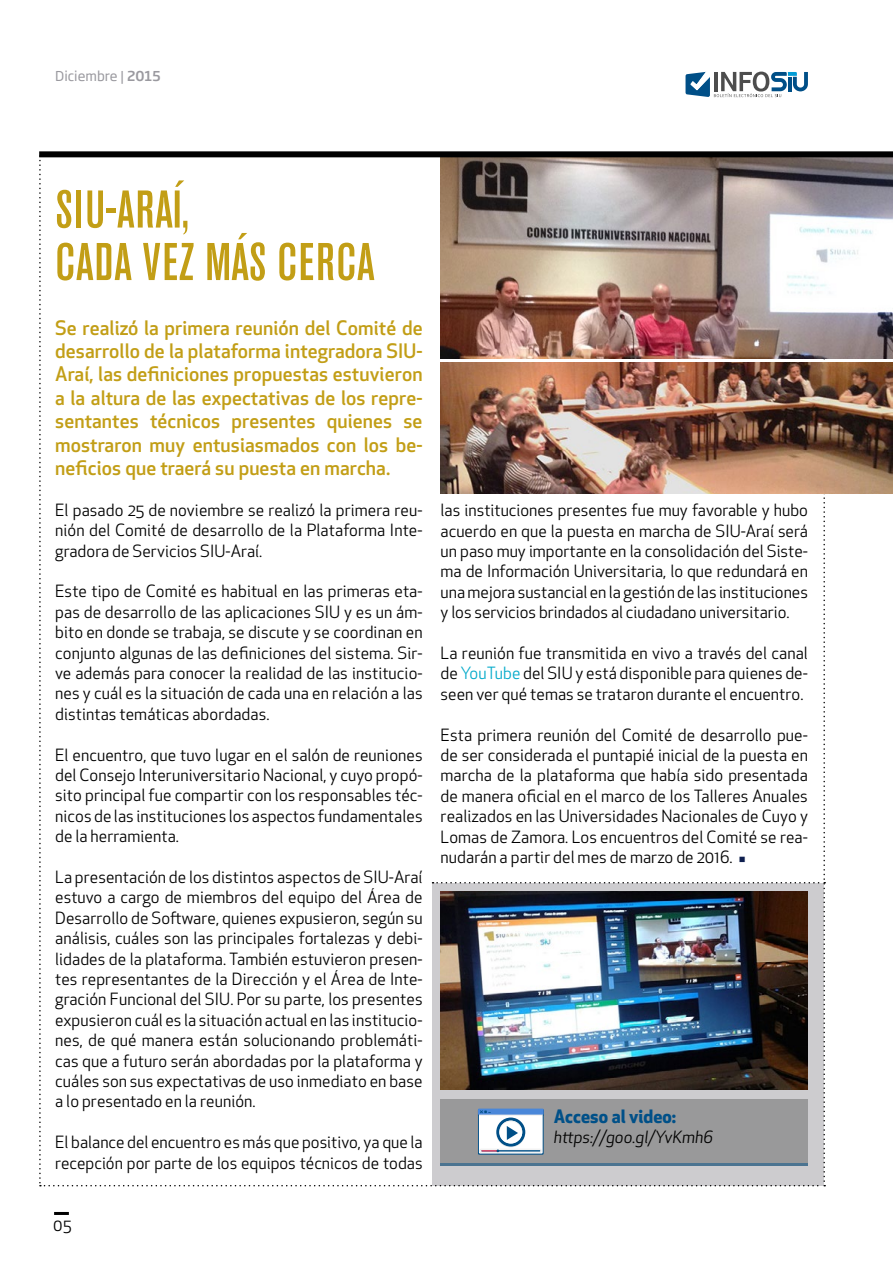
<style>
.page{position:relative;width:893px;height:1263px;background:#fff}
.page>*{position:absolute;margin:0;border:0;box-sizing:border-box;transform-origin:0 0}
.t1{font:500 condensed 52.5px/52.5px "Akzidenz Grotesk BE";letter-spacing:.02em;color:#c29e16}
.t2{font:500 19.5px/23.4px "Apex New";letter-spacing:.005em;color:#c29e16;text-align:justify}
.t3{font:700 18px "Apex New";color:#005088}
.t4{font:18px "Wingdings";color:#0f1f4f}
.t5{font:16.5px/20.4px "Apex New";letter-spacing:.005em;color:#000;text-align:justify}
.t6{font:italic 16.5px "Apex New";color:#000}
.t7{font:13.5px "Soho Gothic Pro";color:#9a999f}
.s1{font-weight:500}
.s2{color:#05aaca}
</style>
<div class="page">
<hr style="left:54px;top:1212px;width:15px;height:3px;background:#000">
<svg style="left:685px;top:71px;width:123px;height:27px"></svg>
<img style="left:825px;top:157px;width:68px;height:202px">
<div style="left:39px;top:151px;width:854px;height:6px;background:#000"></div>
<img style="left:825px;top:362px;width:67px;height:131px">
<img style="left:39px;top:155px;width:786px;height:1031px">
<p class="t7" style="left:55px;top:66px;width:107px">Diciembre | <span class="s1">2015</span></p>
<h1 class="t1" style="left:55px;top:184px;width:321px">SIU-ARAÍ,<br>CADA VEZ MÁS CERCA</h1>
<p class="t2" style="left:55px;top:315px;width:369px">Se realizó la primera reunión del Comité de desarrollo de la plataforma integradora SIU-Araí, las definiciones propuestas estuvieron a la altura de las expectativas de los repre&shy;sentantes técnicos presentes quienes se mostraron muy entusiasmados con los be&shy;neficios que traerá su puesta en marcha.</p>
<p class="t5" style="left:55px;top:500px;width:369px">El pasado 25 de noviembre se realizó la primera reu&shy;nión del Comité de desarrollo de la Plataforma Inte&shy;gradora de Servicios SIU-Araí.</p>
<p class="t5" style="left:55px;top:581px;width:369px">Este tipo de Comité es habitual en las primeras eta&shy;pas de desarrollo de las aplicaciones SIU y es un ám&shy;bito en donde se trabaja, se discute y se coordinan en conjunto algunas de las definiciones del sistema. Sir&shy;ve además para conocer la realidad de las institucio&shy;nes y cuál es la situación de cada una en relación a las distintas temáticas abordadas.</p>
<p class="t5" style="left:55px;top:744px;width:369px">El encuentro, que tuvo lugar en el salón de reuniones del Consejo Interuniversitario Nacional, y cuyo propó&shy;sito principal fue compartir con los responsables téc&shy;nicos de las instituciones los aspectos fundamentales de la herramienta.</p>
<p class="t5" style="left:55px;top:867px;width:369px">La presentación de los distintos aspectos de SIU-Araí estuvo a cargo de miembros del equipo del Área de Desarrollo de Software, quienes expusieron, según su análisis, cuáles son las principales fortalezas y debi&shy;lidades de la plataforma. También estuvieron presen&shy;tes representantes de la Dirección y el Área de Inte&shy;gración Funcional del SIU. Por su parte, los presentes expusieron cuál es la situación actual en las institucio&shy;nes, de qué manera están solucionando problemáti&shy;cas que a futuro serán abordadas por la plataforma y cuáles son sus expectativas de uso inmediato en base a lo presentado en la reunión.</p>
<p class="t5" style="left:55px;top:1132px;width:369px">El balance del encuentro es más que positivo, ya que la recepción por parte de los equipos técnicos de todas</p>
<p class="t5" style="left:441px;top:500px;width:369px">las instituciones presentes fue muy favorable y hubo acuerdo en que la puesta en marcha de SIU-Araí será un paso muy importante en la consolidación del Siste&shy;ma de Información Universitaria, lo que redundará en una mejora sustancial en la gestión de las instituciones y los servicios brindados al ciudadano universitario.</p>
<p class="t5" style="left:441px;top:643px;width:369px">La reunión fue transmitida en vivo a través del canal de <span class="s2">YouTube</span> del SIU y está disponible para quienes de&shy;seen ver qué temas se trataron durante el encuentro.</p>
<p class="t5" style="left:441px;top:724px;width:369px">Esta primera reunión del Comité de desarrollo pue&shy;de ser considerada el puntapié inicial de la puesta en marcha de la plataforma que había sido presentada de manera oficial en el marco de los Talleres Anuales realizados en las Universidades Nacionales de Cuyo y Lomas de Zamora. Los encuentros del Comité se rea&shy;nudarán a partir del mes de marzo de 2016.</p>
<p class="t4" style="left:738px;top:850px;width:10px">▪</p>
<p class="t3" style="left:554px;top:1103px;width:124px">Acceso al video:</p>
<p class="t6" style="left:554px;top:1127px;width:161px">https://goo.gl/YvKmh6</p>
<p class="t5" style="left:53px;top:1214px;width:20px">05</p>
</div>
